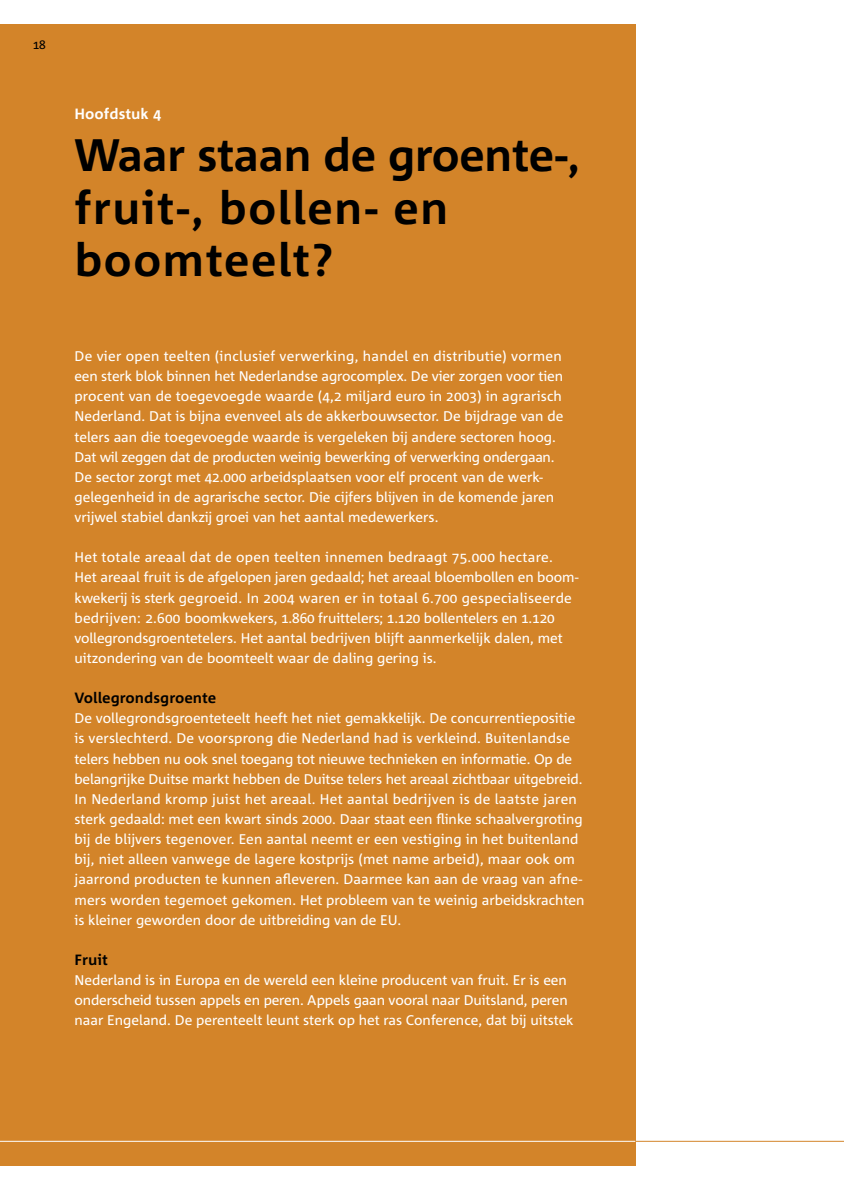
<style>
.page{position:relative;width:844px;height:1191px;background:#fff}
.page>*{position:absolute;margin:0;border:0;box-sizing:border-box;transform-origin:0 0}
.t1{font:45.5px/52.5px "Agrofont Vet";letter-spacing:.02em;color:#000}
.t2{font:14.88px "Agrofont Vet";color:#000}
.t3{font:14.88px "Agrofont Vet";color:#fff}
.t4{font:14px/20.1px "Agrofont Normaal";color:#fff}
.t5{font:12.25px "Agrofont Normaal";color:#000}
</style>
<div class="page">
<div style="left:0;top:25px;width:635px;height:1141px;background:#d38429"></div>
<hr style="left:0;top:1140px;width:635px;height:1px;background:#fff">
<hr style="left:635px;top:1140px;width:208px;height:1px;background:#d38429">
<p class="t5" style="left:33px;top:38px;width:15px">18</p>
<p class="t3" style="left:74px;top:106px;width:88px">Hoofdstuk 4</p>
<h1 class="t1" style="left:74px;top:131px;width:507px">Waar staan de groente-, fruit-, bollen- en boomteelt?</h1>
<p class="t4" style="left:74px;top:346px;width:490px">De vier open teelten (inclusief verwerking, handel en distributie) vormen een sterk blok binnen het Nederlandse agrocomplex. De vier zorgen voor tien procent van de toegevoegde waarde (4,2 miljard euro in 2003) in agrarisch Nederland. Dat is bijna evenveel als de akkerbouwsector. De bijdrage van de telers aan die toegevoegde waarde is vergeleken bij andere sectoren hoog.<br>Dat wil zeggen dat de producten weinig bewerking of verwerking ondergaan.<br>De sector zorgt met 42.000 arbeidsplaatsen voor elf procent van de werk&shy;gelegenheid in de agrarische sector. Die cijfers blijven in de komende jaren vrijwel stabiel dankzij groei van het aantal medewerkers.</p>
<p class="t4" style="left:74px;top:548px;width:505px">Het totale areaal dat de open teelten innemen bedraagt 75.000 hectare.<br>Het areaal fruit is de afgelopen jaren gedaald; het areaal bloembollen en boom&shy;kwekerij is sterk gegroeid. In 2004 waren er in totaal 6.700 gespecialiseerde bedrijven: 2.600 boomkwekers, 1.860 fruittelers; 1.120 bollentelers en 1.120 vollegrondsgroentetelers. Het aantal bedrijven blijft aanmerkelijk dalen, met uitzondering van de boomteelt waar de daling gering is.</p>
<p class="t2" style="left:74px;top:690px;width:143px">Vollegrondsgroente</p>
<p class="t4" style="left:74px;top:709px;width:511px">De vollegrondsgroenteteelt heeft het niet gemakkelijk. De concurrentiepositie is verslechterd. De voorsprong die Nederland had is verkleind. Buitenlandse telers hebben nu ook snel toegang tot nieuwe technieken en informatie. Op de belangrijke Duitse markt hebben de Duitse telers het areaal zichtbaar uitgebreid.<br>In Nederland kromp juist het areaal. Het aantal bedrijven is de laatste jaren sterk gedaald: met een kwart sinds 2000. Daar staat een flinke schaalvergroting bij de blijvers tegenover. Een aantal neemt er een vestiging in het buitenland bij, niet alleen vanwege de lagere kostprijs (met name arbeid), maar ook om jaarrond producten te kunnen afleveren. Daarmee kan aan de vraag van afne&shy;mers worden tegemoet gekomen. Het probleem van te weinig arbeidskrachten is kleiner geworden door de uitbreiding van de EU.</p>
<p class="t2" style="left:74px;top:951px;width:35px">Fruit</p>
<p class="t4" style="left:74px;top:970px;width:500px">Nederland is in Europa en de wereld een kleine producent van fruit. Er is een onderscheid tussen appels en peren. Appels gaan vooral naar Duitsland, peren naar Engeland. De perenteelt leunt sterk op het ras Conference, dat bij uitstek</p>
</div>
